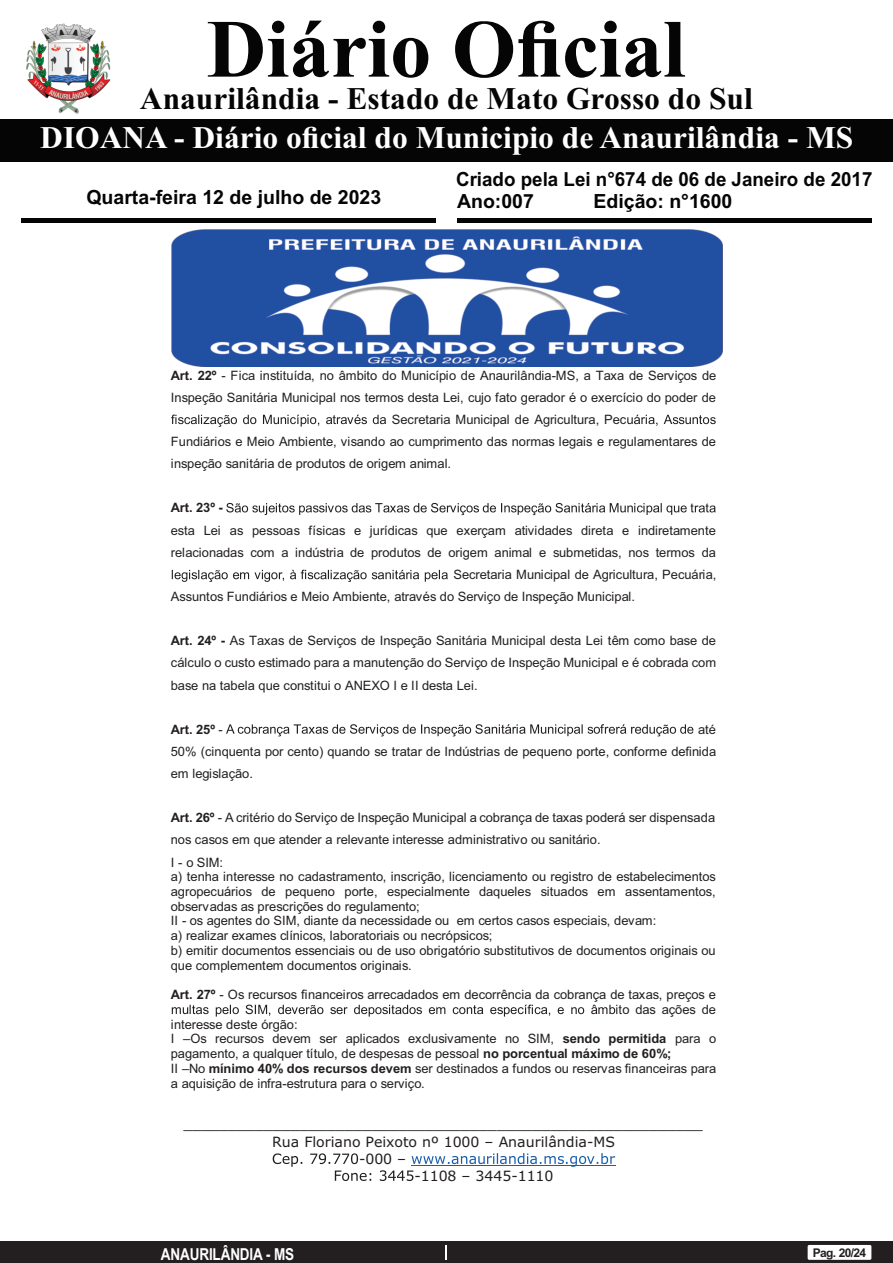
<style>
.page{position:relative;width:893px;height:1263px;background:#fff}
.page>*{position:absolute;margin:0;border:0;box-sizing:border-box;transform-origin:0 0}
.t1{font:700 82.5px "Times New Roman";color:#040504}
.t2{font:700 31.5px "Times New Roman";color:#fff}
.t3{font:700 31.5px "Times New Roman";color:#040504}
.t4{font:700 19.5px/21.8px "Arial";color:#040504;scale:.96 1}
.t5{font:700 19.5px "Arial";color:#040504}
.t6{font:700 16.5px "Arial Narrow";letter-spacing:-.01em;color:#fff}
.t7{font:14.1px "Verdana";letter-spacing:-.005em;color:#231f20}
.t8{font:12.9px/14.7px "Arial";letter-spacing:-.01em;color:#231f20;text-align:justify}
.t9{font:700 12.9px "Arial";letter-spacing:-.01em;color:#231f20}
.t10{font:700 12px "Arial";letter-spacing:-.055em;color:#231f20}
.s1{font-weight:700}
.s2{font-weight:400}
</style>
<div class="page">
<svg style="left:273px;top:1153px;width:342px;height:28px"></svg>
<img style="left:171px;top:229px;width:551px;height:138px">
<svg style="left:171px;top:415px;width:215px;height:12px"></svg>
<svg style="left:627px;top:415px;width:89px;height:11px"></svg>
<svg style="left:226px;top:503px;width:490px;height:12px"></svg>
<svg style="left:172px;top:570px;width:276px;height:12px"></svg>
<svg style="left:226px;top:724px;width:467px;height:12px"></svg>
<svg style="left:172px;top:1004px;width:450px;height:12px"></svg>
<div style="left:0;top:1242px;width:893px;height:21px;background:#231f20"></div>
<svg style="left:446px;top:1245px;width:1px;height:15px"></svg>
<div style="left:808px;top:1245px;width:63px;height:15px;background:#fff;border-radius:2px"></div>
<div style="left:0;top:119px;width:893px;height:42px;background:#040504"></div>
<hr style="left:21px;top:218px;width:415px;height:4px;background:#040504">
<hr style="left:457px;top:218px;width:415px;height:4px;background:#040504">
<img style="left:26px;top:23px;width:85px;height:91px">
<h1 class="t1" style="left:207px;top:21px;width:480px">Diário Oficial</h1>
<h2 class="t3" style="left:140px;top:88px;width:614px">Anaurilândia - Estado de Mato Grosso do Sul</h2>
<h2 class="t2" style="left:40px;top:126px;width:814px">DIOANA - Diário oficial do Municipio de Anaurilândia - MS</h2>
<h3 class="t5" style="left:86px;top:190px;width:296px">Quarta-feira 12 de julho de 2023</h3>
<h3 class="t4" style="left:456px;top:170px;width:435px">Criado pela Lei n°674 de 06 de Janeiro de 2017<br>Ano:007</h3>
<h3 class="t5" style="left:593px;top:193px;width:140px">Edição: n°1600</h3>
<p class="t8" style="left:171px;top:369px;width:547px"><span class="s1">Art. 22º</span> - Fica instituída, no âmbito do Município de Anaurilândia-MS, a Taxa de Serviços de</p>
<p class="t8" style="left:171px;top:391px;width:547px">Inspeção Sanitária Municipal nos termos desta Lei, cujo fato gerador é o exercício do poder de</p>
<p class="t8" style="left:392px;top:413px;width:236px">Secretaria Municipal de Agricultura, Pec</p>
<p class="t8" style="left:171px;top:435px;width:547px">Fundiários e Meio Ambiente, visando ao cumprimento das normas legais e regulamentares de</p>
<p class="t8" style="left:171px;top:458px;width:282px">inspeção sanitária de produtos de origem animal.</p>
<p class="t9" style="left:171px;top:503px;width:53px">Art. 23º -</p>
<p class="t8" style="left:171px;top:524px;width:546px">esta Lei as pessoas físicas e jurídicas que exerçam atividades direta e indiretamente</p>
<p class="t8" style="left:171px;top:546px;width:547px">relacionadas com a indústria de produtos de origem animal e submetidas, nos termos da</p>
<p class="t8" style="left:453px;top:568px;width:264px">Secretaria Municipal de Agricultura, Pecuária,</p>
<p class="t8" style="left:171px;top:590px;width:466px">Assuntos Fundiários e Meio Ambiente, através do Serviço de Inspeção Municipal.</p>
<p class="t8" style="left:171px;top:630px;width:547px;line-height:22.4px"><span class="s1">Art. 24º -</span> As Taxas de Serviços de Inspeção Sanitária Municipal desta Lei têm como base de cálculo o custo estimado para a manutenção do Serviço de Inspeção Municipal e é cobrada com base na tabela que constitui o ANEXO I e II desta Lei.</p>
<p class="t9" style="left:171px;top:724px;width:53px">Art. 25º <span class="s2">-</span></p>
<p class="t8" style="left:171px;top:719px;width:547px;line-height:22.2px;text-indent:527px">até 50% (cinquenta por cento) quando se tratar de Indústrias de pequeno porte, conforme definida em legislação.</p>
<p class="t8" style="left:171px;top:807px;width:546px;line-height:22.4px;text-align:left"><span class="s1">Art. 26º</span> - A critério do Serviço de Inspeção Municipal a cobrança de taxas poderá ser dispensada nos casos em que atender a relevante interesse administrativo ou sanitário.<br>I - o SIM:</p>
<p class="t8" style="left:171px;top:871px;width:547px;text-align:left">a) tenha interesse no cadastramento, inscrição, licenciamento ou registro de estabelecimentos agropecuários de pequeno porte, especialmente daqueles situados em assentamentos, observadas as prescrições do regulamento;<br>II - os agentes do SIM, diante da necessidade ou em certos casos especiais, devam:<br>a) realizar exames clínicos, laboratoriais ou necrópsicos;<br>b) emitir documentos essenciais ou de uso obrigatório substitutivos de documentos originais ou que complementem documentos originais.</p>
<p class="t8" style="left:171px;top:988px;width:546px"><span class="s1">Art. 27º</span> - Os recursos financeiros arrecadados em decorrência da cobrança de taxas, preços e</p>
<p class="t8" style="left:622px;top:1003px;width:95px">o das ações de</p>
<p class="t8" style="left:171px;top:1018px;width:128px">interesse deste órgão:</p>
<p class="t8" style="left:171px;top:1032px;width:547px">I –Os recursos devem ser aplicados exclusivamente no SIM, <span class="s1">sendo permitida</span> para o</p>
<p class="t8" style="left:171px;top:1047px;width:502px">pagamento, a qualquer título, de despesas de pessoal <span class="s1">no porcentual máximo de 60%;</span></p>
<p class="t8" style="left:171px;top:1062px;width:547px">II –No <span class="s1">mínimo 40% dos recursos devem</span> ser destinados a fundos ou reservas financeiras para</p>
<p class="t8" style="left:171px;top:1077px;width:255px">a aquisição de infra-estrutura para o serviço.</p>
<p class="t7" style="left:184px;top:1119px;width:521px">__________________________________________________________</p>
<p class="t7" style="left:272px;top:1136px;width:344px">Rua Floriano Peixoto nº 1000 – Anaurilândia-MS</p>
<p class="t7" style="left:359px;top:1153px;width:49px">-000 –</p>
<p class="t7" style="left:414px;top:1170px;width:141px">-1108 – 3445-1110</p>
<p class="t6" style="left:161px;top:1248px;width:135px">ANAURILÂNDIA - MS</p>
<p class="t10" style="left:813px;top:1248px;width:55px">Pag. 20/24</p>
</div>
